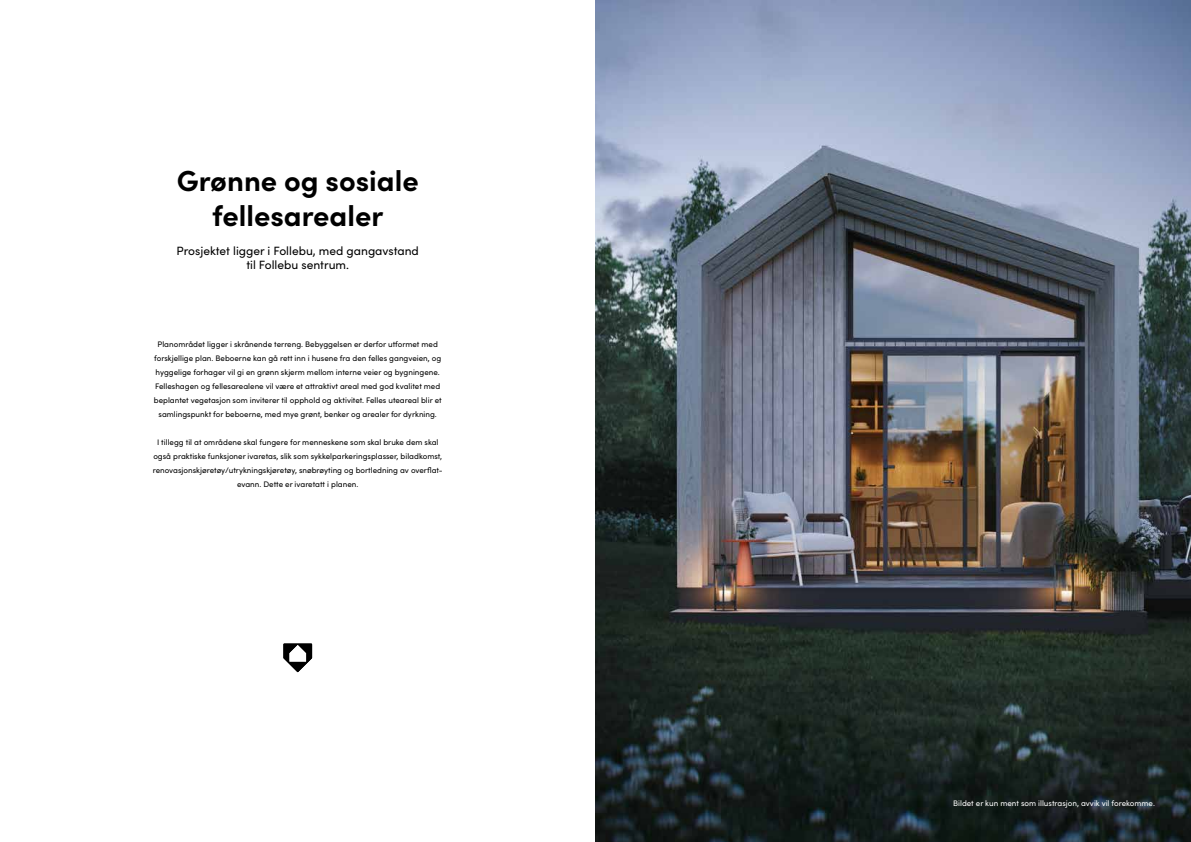
<style>
.page{position:relative;width:1191px;height:842px;background:#fff}
.page>*{position:absolute;margin:0;border:0;box-sizing:border-box;transform-origin:0 0}
.t1{font:700 29px/34.8px "Sofia Pro";color:#000;text-align:center}
.t2{font:12px/14.4px "Sofia Pro";color:#000;text-align:center}
.t3{font:8px/14px "Sofia Pro";color:#000;text-align:center}
.t4{font:8px "Sofia Pro";color:#fff}
</style>
<div class="page">
<img style="left:595px;top:0;width:596px;height:842px">
<svg style="left:283px;top:643px;width:29px;height:29px"></svg>
<h1 class="t1" style="left:177px;top:161px;width:243px">Grønne og sosiale fellesarealer</h1>
<h2 class="t2" style="left:176px;top:243px;width:244px">Prosjektet ligger i Follebu, med gangavstand til Follebu sentrum.</h2>
<p class="t3" style="left:154px;top:337px;width:289px">Planområdet ligger i skrånende terreng. Bebyggelsen er derfor utformet med forskjellige plan. Beboerne kan gå rett inn i husene fra den felles gangveien, og hyggelige forhager vil gi en grønn skjerm mellom interne veier og bygningene.<br>Felleshagen og fellesarealene vil være et attraktivt areal med god kvalitet med beplantet vegetasjon som inviterer til opphold og aktivitet. Felles uteareal blir et samlingspunkt for beboerne, med mye grønt, benker og arealer for dyrkning.</p>
<p class="t3" style="left:153px;top:435px;width:291px">I tillegg til at områdene skal fungere for menneskene som skal bruke dem skal også praktiske funksjoner ivaretas, slik som sykkelparkeringsplasser, biladkomst, renovasjonskjøretøy/utrykningskjøretøy, snøbrøyting og bortledning av overflat&shy;evann. Dette er ivaretatt i planen.</p>
<p class="t4" style="left:953px;top:797px;width:203px">Bildet er kun ment som illustrasjon, avvik vil forekomme.</p>
</div>
